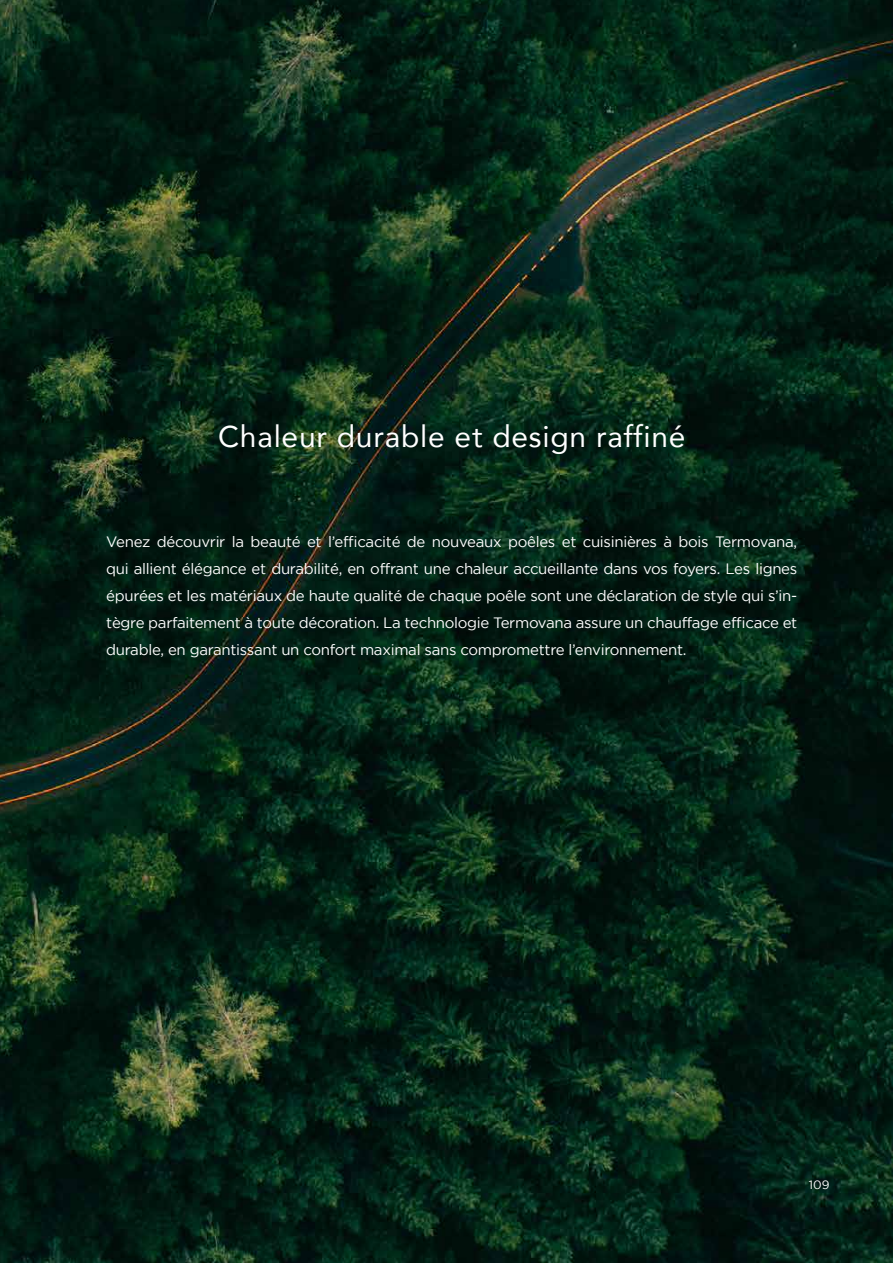
<style>
.page{position:relative;width:893px;height:1263px;background:#fff}
.page>*{position:absolute;margin:0;border:0;box-sizing:border-box;transform-origin:0 0}
.t1{font:30px "Avenir";letter-spacing:.025em;color:#fff}
.t2{font:15px/27px "Gotham";letter-spacing:-.02em;color:#fff;text-align:justify}
.t3{font:12px "Gotham";color:#fff}
</style>
<div class="page">
<img style="left:0;top:0;width:893px;height:1263px">
<h1 class="t1" style="left:218px;top:412px;width:469px">Chaleur durable et design raffiné</h1>
<p class="t2" style="left:106px;top:528px;width:692px">Venez découvrir la beauté et l’efficacité de nouveaux poêles et cuisinières à bois Termovana, qui allient élégance et durabilité, en offrant une chaleur accueillante dans vos foyers. Les lignes épurées et les matériaux de haute qualité de chaque poêle sont une déclaration de style qui s’in&shy;tègre parfaitement à toute décoration. La technologie Termovana assure un chauffage efficace et durable, en garantissant un confort maximal sans compromettre l’environnement.</p>
<p class="t3" style="left:809px;top:1178px;width:22px">109</p>
</div>
